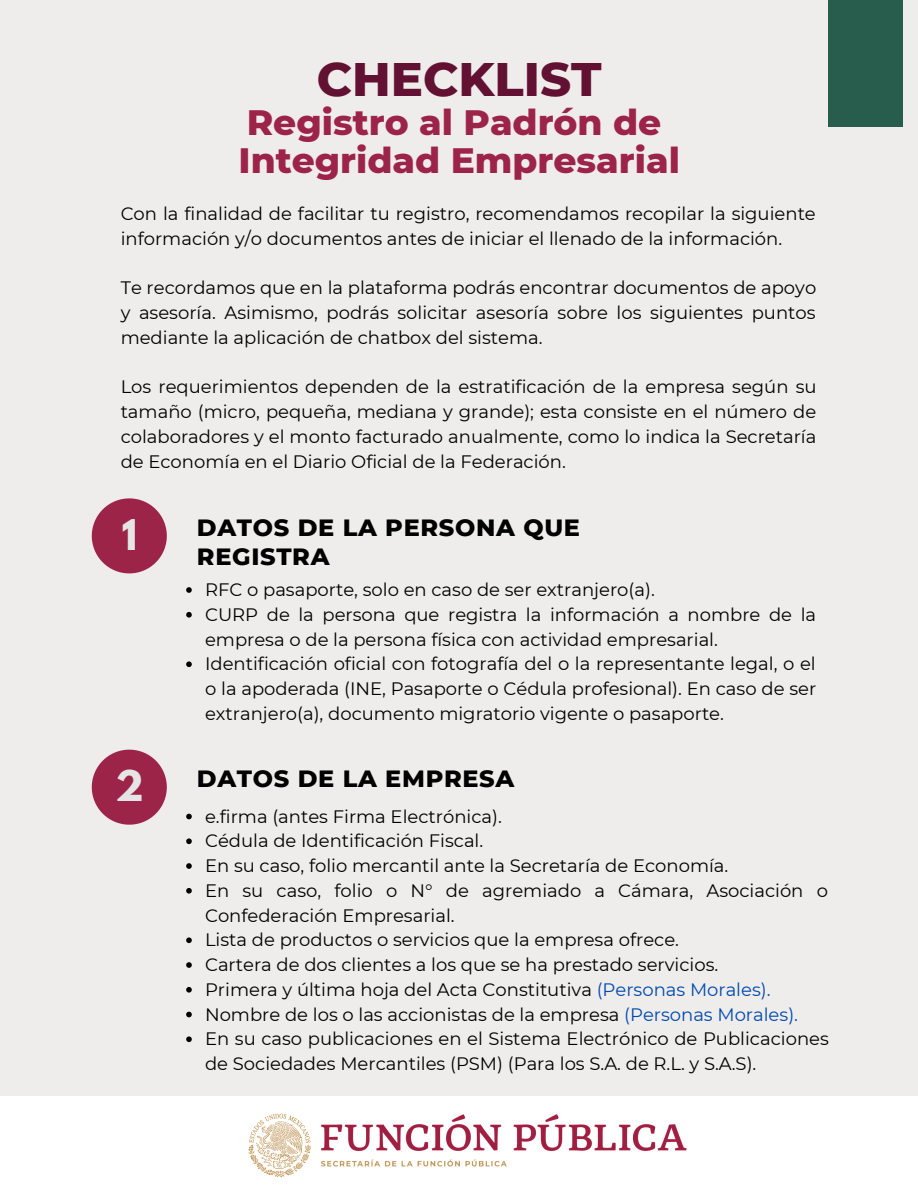
<style>
.page{position:relative;width:918px;height:1188px;background:#efecec}
.page>*{position:absolute;margin:0;border:0;box-sizing:border-box;transform-origin:0 0}
.t1{font:800 48px "Montserrat";color:#621132}
.t2{font:700 37.5px "League Spartan";color:#e5e5e6}
.t3{font:800 36px/37.3px "Montserrat";color:#9d2449}
.t4{font:800 24px/29.5px "Montserrat";letter-spacing:.03em;color:#000}
.t5{font:18px/24.8px "Montserrat";color:#000}
.s1{color:#004aad}
</style>
<div class="page">
<svg style="left:186px;top:587px;width:6px;height:6px"></svg>
<svg style="left:186px;top:612px;width:6px;height:6px"></svg>
<svg style="left:186px;top:661px;width:6px;height:6px"></svg>
<svg style="left:92px;top:750px;width:75px;height:75px"></svg>
<svg style="left:186px;top:814px;width:6px;height:5px"></svg>
<svg style="left:186px;top:838px;width:6px;height:6px"></svg>
<svg style="left:186px;top:863px;width:6px;height:6px"></svg>
<svg style="left:186px;top:888px;width:6px;height:6px"></svg>
<svg style="left:186px;top:937px;width:6px;height:6px"></svg>
<svg style="left:186px;top:962px;width:6px;height:6px"></svg>
<svg style="left:186px;top:987px;width:6px;height:6px"></svg>
<svg style="left:186px;top:1012px;width:6px;height:5px"></svg>
<svg style="left:186px;top:1036px;width:6px;height:6px"></svg>
<div style="left:829px;top:0;width:74px;height:127px;background:#285c4d"></div>
<div style="left:0;top:1096px;width:918px;height:92px;background:#fff"></div>
<img style="left:248px;top:1113px;width:439px;height:65px">
<svg style="left:92px;top:498px;width:75px;height:75px"></svg>
<h1 class="t1" style="left:317px;top:49px;width:286px">CHECKLIST</h1>
<h3 class="t3" style="left:239px;top:104px;width:443px">Registro al Padrón de<br>Integridad Empresarial</h3>
<p class="t5" style="left:121px;top:201px;width:697px">Con la finalidad de facilitar tu registro, recomendamos recopilar la siguiente información y/o documentos antes de iniciar el llenado de la información.</p>
<p class="t5" style="left:121px;top:275px;width:697px;text-align:justify">Te recordamos que en la plataforma podrás encontrar documentos de apoyo y asesoría. Asimismo, podrás solicitar asesoría sobre los siguientes puntos mediante la aplicación de chatbox del sistema.</p>
<p class="t5" style="left:121px;top:374px;width:697px;text-align:justify">Los requerimientos dependen de la estratificación de la empresa según su tamaño (micro, pequeña, mediana y grande); esta consiste en el número de colaboradores y el monto facturado anualmente, como lo indica la Secretaría de Economía en el Diario Oficial de la Federación.</p>
<h2 class="t2" style="left:122px;top:516px;width:17px">1</h2>
<h3 class="t4" style="left:197px;top:513px;width:385px">DATOS DE LA PERSONA QUE<br>REGISTRA</h3>
<p class="t5" style="left:205px;top:577px;width:613px">RFC o pasaporte, solo en caso de ser extranjero(a).<br>CURP de la persona que registra la información a nombre de la empresa o de la persona física con actividad empresarial.<br>Identificación oficial con fotografía del o la representante legal, o el o la apoderada (INE, Pasaporte o Cédula profesional). En caso de ser extranjero(a), documento migratorio vigente o pasaporte.</p>
<h2 class="t2" style="left:115px;top:767px;width:30px">2</h2>
<h3 class="t4" style="left:197px;top:764px;width:319px">DATOS DE LA EMPRESA</h3>
<p class="t5" style="left:205px;top:804px;width:625px">e.firma (antes Firma Electrónica).<br>Cédula de Identificación Fiscal.<br>En su caso, folio mercantil ante la Secretaría de Economía.<br>En su caso, folio o N° de agremiado a Cámara, Asociación o Confederación Empresarial.<br>Lista de productos o servicios que la empresa ofrece.<br>Cartera de dos clientes a los que se ha prestado servicios.<br>Primera y última hoja del Acta Constitutiva <span class="s1">(Personas Morales).<br></span>Nombre de los o las accionistas de la empresa <span class="s1">(Personas Morales).<br></span>En su caso publicaciones en el Sistema Electrónico de Publicaciones de Sociedades Mercantiles (PSM) (Para los S.A. de R.L. y S.A.S).</p>
</div>
